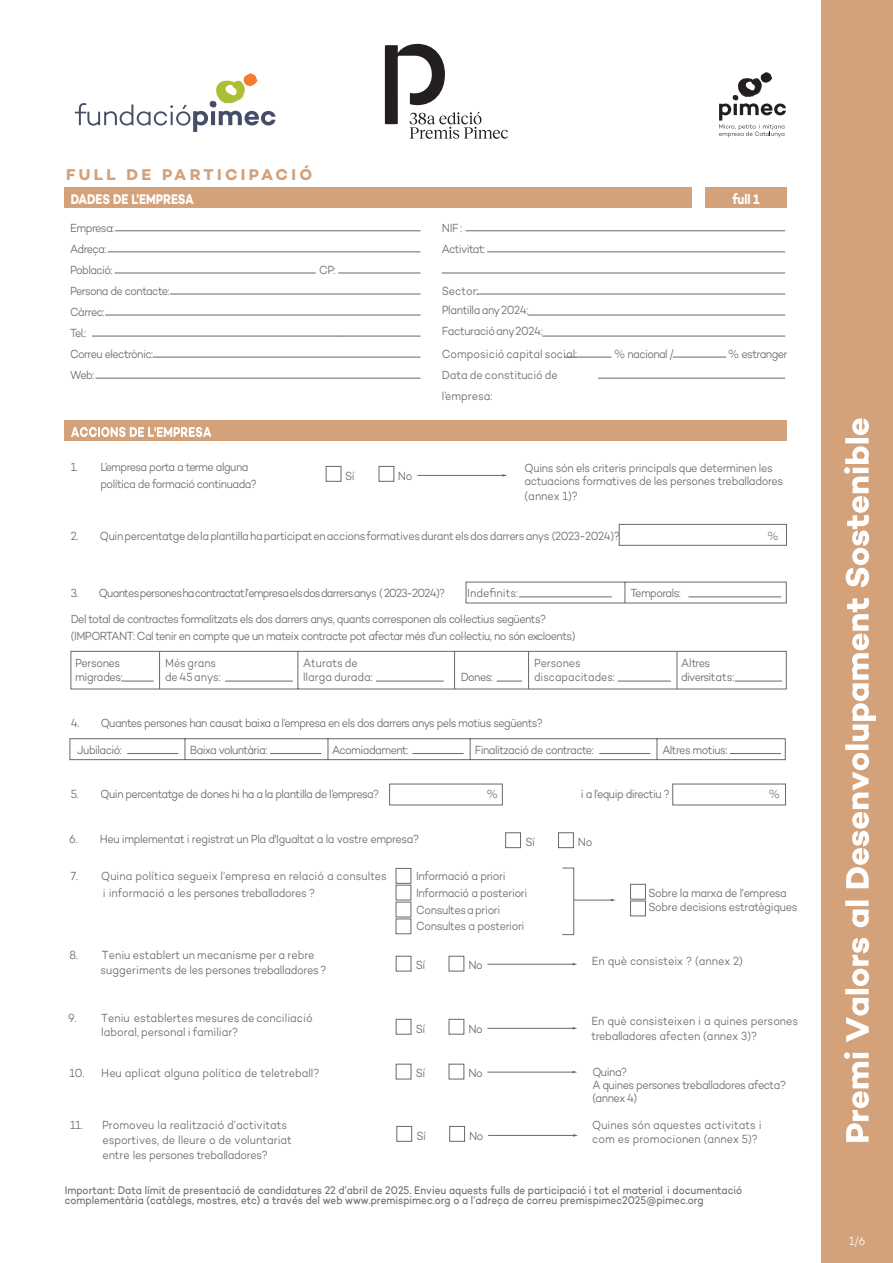
<style>
.page{position:relative;width:893px;height:1263px;background:#fff}
.page>*{position:absolute;margin:0;border:0;box-sizing:border-box;transform-origin:0 0}
.t1{font:700 15.9px "Campton";letter-spacing:.21em;color:#d3a27b}
.t2{font:700 14.25px "Campton";color:#fff;scale:.8 1}
.t3{font:300 12px/12.9px "Campton";letter-spacing:-.035em;color:#66696a;scale:.9 1}
.t4{font:300 12px/14.5px "Campton";color:#66696a;scale:.9 1}
.t5{font:300 12px/14.4px "Campton";color:#66696a;scale:.88 1}
.t6{font:300 12px/21px "Campton";letter-spacing:-.055em;color:#66696a;scale:.9 1}
.t7{font:300 12px "Campton";letter-spacing:-.07em;color:#66696a;scale:.9 1}
.t8{font:300 12px/14.4px "Campton";letter-spacing:-.065em;color:#66696a;scale:.9 1}
.t9{font:300 12px "Campton";color:#fff;scale:.89 1}
.t10{font:11.25px/10.2px "Campton";color:#66696a;scale:.89 1}
</style>
<div class="page">
<div style="left:821px;top:0;width:72px;height:1263px;background:#d3a27b"></div>
<div style="left:64px;top:420px;width:723px;height:21px;background:#d3a27b"></div>
<svg style="left:71px;top:427px;width:140px;height:10px"></svg>
<svg style="left:844px;top:1052px;width:25px;height:90px"></svg>
<svg style="left:844px;top:418px;width:32px;height:624px"></svg>
<div style="left:64px;top:187px;width:628px;height:21px;background:#d3a27b"></div>
<div style="left:705px;top:187px;width:82px;height:21px;background:#d3a27b"></div>
<hr style="left:115px;top:231px;width:306px;height:1px;background:#66696a">
<hr style="left:466px;top:231px;width:319px;height:1px;background:#66696a">
<hr style="left:115px;top:273px;width:201px;height:1px;background:#66696a">
<hr style="left:338px;top:273px;width:83px;height:1px;background:#66696a">
<hr style="left:108px;top:252px;width:313px;height:1px;background:#66696a">
<hr style="left:477px;top:294px;width:308px;height:1px;background:#66696a">
<hr style="left:442px;top:273px;width:343px;height:1px;background:#66696a">
<hr style="left:487px;top:252px;width:298px;height:1px;background:#66696a">
<hr style="left:528px;top:315px;width:257px;height:1px;background:#66696a">
<hr style="left:564px;top:357px;width:48px;height:1px;background:#66696a">
<hr style="left:673px;top:357px;width:53px;height:1px;background:#66696a">
<hr style="left:170px;top:294px;width:251px;height:1px;background:#66696a">
<hr style="left:341px;top:336px;width:80px;height:1px;background:#66696a">
<hr style="left:105px;top:315px;width:316px;height:1px;background:#66696a">
<hr style="left:92px;top:336px;width:250px;height:1px;background:#66696a">
<hr style="left:96px;top:378px;width:324px;height:1px;background:#66696a">
<hr style="left:598px;top:378px;width:187px;height:1px;background:#66696a">
<hr style="left:153px;top:357px;width:268px;height:1px;background:#66696a">
<hr style="left:542px;top:336px;width:243px;height:1px;background:#66696a">
<div style="left:619px;top:524px;width:168px;height:21px;border:1px solid #66696a"></div>
<svg style="left:69px;top:738px;width:717px;height:22px"></svg>
<hr style="left:417px;top:475px;width:86px;height:1px;background:#66696a">
<svg style="left:326px;top:466px;width:68px;height:16px"></svg>
<hr style="left:487px;top:964px;width:86px;height:1px;background:#66696a">
<hr style="left:487px;top:1072px;width:86px;height:1px;background:#66696a">
<svg style="left:505px;top:832px;width:69px;height:16px"></svg>
<hr style="left:487px;top:1028px;width:86px;height:1px;background:#66696a">
<svg style="left:396px;top:1019px;width:68px;height:16px"></svg>
<svg style="left:396px;top:867px;width:250px;height:68px"></svg>
<svg style="left:70px;top:581px;width:717px;height:109px"></svg>
<svg style="left:396px;top:956px;width:68px;height:15px"></svg>
<svg style="left:396px;top:1064px;width:68px;height:15px"></svg>
<div style="left:396px;top:919px;width:15px;height:15px;border:1px solid #66696a"></div>
<hr style="left:677px;top:651px;width:1px;height:38px;background:#66696a">
<hr style="left:618px;top:681px;width:53px;height:1px;background:#66696a">
<hr style="left:488px;top:1135px;width:86px;height:1px;background:#66696a">
<svg style="left:396px;top:1126px;width:69px;height:16px"></svg>
<svg style="left:75px;top:73px;width:200px;height:59px"></svg>
<hr style="left:376px;top:681px;width:68px;height:1px;background:#66696a">
<hr style="left:225px;top:681px;width:68px;height:1px;background:#66696a">
<svg style="left:719px;top:72px;width:67px;height:65px"></svg>
<svg style="left:385px;top:44px;width:123px;height:95px"></svg>
<h1 class="t1" style="left:66px;top:165px;width:248px">FULL DE PARTICIPACIÓ</h1>
<p class="t2" style="left:71px;top:190px;width:156px">DADES DE L’EMPRESA</p>
<p class="t2" style="left:732px;top:190px;width:36px">full 1</p>
<p class="t6" style="left:70px;top:217px;width:50px">Empresa:<br>Adreça:<br>Població:</p>
<p class="t6" style="left:70px;top:280px;width:112px">Persona de contacte:<br>Càrrec:<br>Tel.:<br>Correu electrònic:<br>Web:</p>
<p class="t3" style="left:319px;top:263px;width:20px">CP:</p>
<p class="t3" style="left:442px;top:217px;width:50px;line-height:21px">NIF :<br>Activitat:</p>
<p class="t3" style="left:442px;top:281px;width:98px;line-height:19px">Sector:<br>Plantillaany2024:</p>
<p class="t4" style="left:442px;top:319px;width:152px;line-height:23px">Facturacióany2024:<br>Composició capital social:</p>
<p class="t4" style="left:442px;top:364px;width:130px;line-height:21px">Data de constitució de l’empresa:</p>
<p class="t3" style="left:614px;top:347px;width:68px">% nacional /</p>
<p class="t3" style="left:728px;top:347px;width:68px">% estranger</p>
<p class="t3" style="left:101px;top:459px;width:175px;line-height:16.5px;text-indent:-30px">1. L’empresa porta a terme alguna política de formació continuada?</p>
<p class="t3" style="left:345px;top:469px;width:12px">Sí</p>
<p class="t3" style="left:398px;top:469px;width:18px">No</p>
<p class="t3" style="left:525px;top:461px;width:289px">Quins són els criteris principals que determinen les actuacions formatives de les persones treballadores</p>
<p class="t3" style="left:525px;top:489px;width:61px">(annex 1)?</p>
<p class="t3" style="left:71px;top:530px;width:612px">2. Quinpercentatgedelaplantillahaparticipatenaccionsformativesdurant elsdosdarrersanys (2023-2024)?</p>
<p class="t3" style="left:767px;top:530px;width:15px">%</p>
<p class="t4" style="left:467px;top:586px;width:58px">Indefinits:</p>
<p class="t7" style="left:71px;top:586px;width:417px">3. Quantespersoneshacontractatl’empresaelsdosdarrersanys ( 2023-2024)?</p>
<p class="t3" style="left:630px;top:586px;width:58px">Temporals:</p>
<p class="t3" style="left:71px;top:611px;width:562px;line-height:16.5px">Del total de contractes formalitzats els dos darrers anys, quants corresponen als col·lectius següents? (IMPORTANT: Cal tenir en compte que un mateix contracte pot afectar més d’un col·lectiu, no són excloents)</p>
<p class="t3" style="left:75px;top:655px;width:53px;line-height:14.4px">Persones migrades</p>
<p class="t5" style="left:165px;top:655px;width:65px">Més grans de 45 anys:</p>
<p class="t4" style="left:303px;top:655px;width:79px">Aturats de llarga durada:</p>
<p class="t3" style="left:461px;top:670px;width:37px">Dones:</p>
<p class="t5" style="left:534px;top:655px;width:93px">Persones discapacitades:</p>
<p class="t8" style="left:681px;top:655px;width:61px">Altres diversitats:</p>
<p class="t3" style="left:71px;top:716px;width:526px">4. Quantes persones han causat baixa a l’empresa en els dos darrers anys pels motius següents?</p>
<p class="t3" style="left:77px;top:743px;width:51px">Jubilació:</p>
<p class="t3" style="left:190px;top:743px;width:88px">Baixa voluntària:</p>
<p class="t3" style="left:332px;top:743px;width:86px">Acomiadament:</p>
<p class="t3" style="left:475px;top:743px;width:133px">Finalització de contracte:</p>
<p class="t3" style="left:662px;top:743px;width:74px">Altres motius:</p>
<p class="t3" style="left:71px;top:787px;width:344px">5. Quin percentatge de dones hi ha a la plantilla de l’empresa?</p>
<p class="t3" style="left:486px;top:787px;width:15px">%</p>
<p class="t3" style="left:581px;top:787px;width:100px">i a l’equip directiu ?</p>
<p class="t3" style="left:69px;top:832px;width:391px">6. Heu implementat i registrat un Pla d'Igualtat a la vostre empresa?</p>
<p class="t3" style="left:525px;top:835px;width:12px">Sí</p>
<p class="t3" style="left:578px;top:835px;width:18px">No</p>
<p class="t3" style="left:768px;top:787px;width:15px">%</p>
<p class="t5" style="left:103px;top:867px;width:324px;line-height:16.5px;text-indent:-32px">7. Quina política segueix l’empresa en relació a consultes i informació a les persones treballadores ?</p>
<p class="t3" style="left:416px;top:867px;width:125px;line-height:16.8px">Informació a priori<br>Informació a posteriori<br>Consultes a priori<br>Consultes a posteriori</p>
<p class="t3" style="left:648px;top:885px;width:167px;line-height:14.5px">Sobre la marxa de l’empresa<br>Sobre decisions estratègiques</p>
<p class="t4" style="left:69px;top:947px;width:274px">8. Teniu establert un mecanisme per a rebre</p>
<p class="t4" style="left:592px;top:953px;width:169px">En què consisteix ? (annex 2)</p>
<p class="t3" style="left:416px;top:958px;width:12px">Sí</p>
<p class="t3" style="left:468px;top:958px;width:18px">No</p>
<p class="t3" style="left:101px;top:963px;width:253px">suggeriments de les persones treballadores ?</p>
<p class="t4" style="left:101px;top:1010px;width:236px;text-indent:-33px">9. Teniu establertes mesures de conciliació laboral, personal i familiar?</p>
<p class="t3" style="left:416px;top:1022px;width:12px">Sí</p>
<p class="t3" style="left:468px;top:1022px;width:18px">No</p>
<p class="t4" style="left:591px;top:1014px;width:231px">En què consisteixen i a quines persones treballadores afecten (annex 3)?</p>
<p class="t4" style="left:69px;top:1065px;width:279px">10. Heu aplicat alguna política de teletreball?</p>
<p class="t3" style="left:416px;top:1066px;width:12px">Sí</p>
<p class="t3" style="left:468px;top:1066px;width:18px">No</p>
<p class="t3" style="left:592px;top:1065px;width:217px">Quina?<br>A quines persones treballadores afecta? (annex 4)</p>
<p class="t4" style="left:102px;top:1118px;width:212px;text-indent:-32px">11. Promoveu la realització d’activitats esportives, de lleure o de voluntariat entre les persones treballadores?</p>
<p class="t3" style="left:416px;top:1129px;width:12px">Sí</p>
<p class="t3" style="left:469px;top:1129px;width:18px">No</p>
<p class="t4" style="left:592px;top:1117px;width:190px">Quines són aquestes activitats i com es promocionen (annex 5)?</p>
<p class="t10" style="left:65px;top:1184px;width:763px">Important: Data límit de presentació de candidatures 22 d’abril de 2025. Envieu aquests fulls de participació i tot el material i documentació complementària (catàlegs, mostres, etc) a través del web www.premispimec.org o a l’adreça de correu premispimec2025@pimec.org</p>
<p class="t9" style="left:849px;top:1233px;width:20px">1/6</p>
</div>
